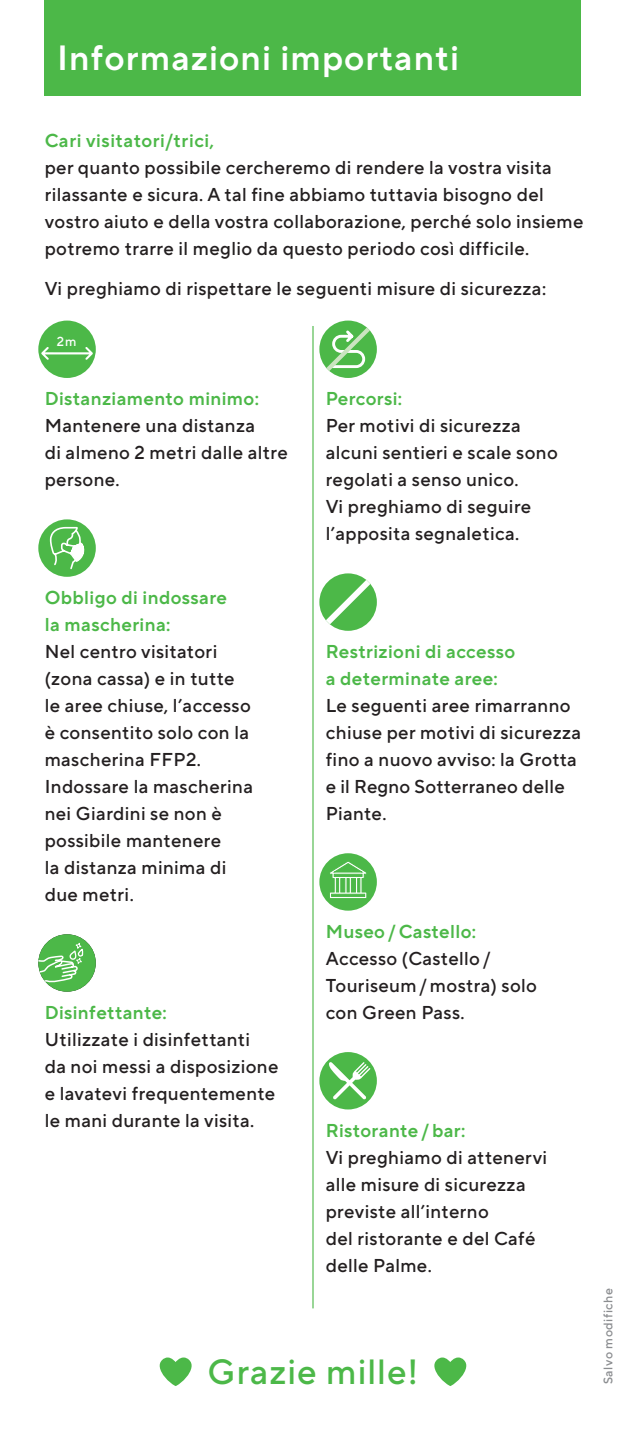
<style>
.page{position:relative;width:626px;height:1429px;background:#fff}
.page>*{position:absolute;margin:0;border:0;box-sizing:border-box;transform-origin:0 0}
.t1{font:600 34.88px "TT Norms Pro";letter-spacing:.03em;color:#fff}
.t2{font:500 34.88px "TT Norms Pro";letter-spacing:.03em;color:#4cb848}
.t3{font:500 18.45px/27px "TT Norms Pro";letter-spacing:.02em;color:#231f20}
.t4{font:600 18.45px/27px "TT Norms Pro";letter-spacing:.02em;color:#4cb848}
.t5{font:500 13.05px "TT Norms Pro";color:#fff}
.t6{font:500 12.38px "TT Norms Pro";letter-spacing:.04em;color:#8b8d90}
</style>
<div class="page">
<div style="left:45px;top:0;width:535px;height:96px;background:#4cb848"></div>
<svg style="left:159px;top:1357px;width:33px;height:29px"></svg>
<svg style="left:434px;top:1357px;width:32px;height:29px"></svg>
<hr style="left:312px;top:326px;width:1px;height:982px;background:#4cb848">
<div style="left:38px;top:320px;width:58px;height:58px;background:#4cb848;border-radius:50%"></div>
<svg style="left:41px;top:347px;width:52px;height:13px"></svg>
<div style="left:38px;top:519px;width:58px;height:58px;background:#4cb848;border-radius:50%"></div>
<svg style="left:49px;top:526px;width:37px;height:44px"></svg>
<div style="left:38px;top:934px;width:58px;height:57px;background:#4cb848;border-radius:50%"></div>
<svg style="left:38px;top:938px;width:46px;height:46px"></svg>
<svg style="left:319px;top:320px;width:57px;height:58px"></svg>
<svg style="left:319px;top:573px;width:57px;height:58px"></svg>
<div style="left:319px;top:853px;width:57px;height:57px;background:#4cb848;border-radius:50%"></div>
<svg style="left:328px;top:860px;width:39px;height:39px"></svg>
<div style="left:319px;top:1052px;width:57px;height:57px;background:#4cb848;border-radius:50%"></div>
<svg style="left:329px;top:1061px;width:41px;height:38px"></svg>
<h1 class="t1" style="left:57px;top:32px;width:403px">Informazioni importanti</h1>
<p class="t4" style="left:45px;top:126px;width:171px">Cari visitatori/trici,</p>
<p class="t3" style="left:45px;top:153px;width:540px">per quanto possibile cercheremo di rendere la vostra visita rilassante e sicura. A tal fine abbiamo tuttavia bisogno del vostro aiuto e della vostra collaborazione, perché solo insieme potremo trarre il meglio da questo periodo così difficile.</p>
<p class="t3" style="left:45px;top:274px;width:502px">Vi preghiamo di rispettare le seguenti misure di sicurezza:</p>
<p class="t5" style="left:57px;top:332px;width:21px">2 m</p>
<p class="t4" style="left:45px;top:384px;width:215px">Distanziamento minimo:</p>
<p class="t3" style="left:45px;top:411px;width:244px">Mantenere una distanza<br>di almeno 2 metri dalle altre persone.</p>
<p class="t4" style="left:45px;top:582px;width:184px">Obbligo di indossare la mascherina:</p>
<p class="t3" style="left:45px;top:636px;width:209px">Nel centro visitatori (zona cassa) e in tutte le aree chiuse, l’accesso è consentito solo con la mascherina FFP2.<br>Indossare la mascherina nei Giardini se non è possibile mantenere<br>la distanza minima di due metri.</p>
<p class="t4" style="left:45px;top:997px;width:123px">Disinfettante:</p>
<p class="t3" style="left:45px;top:1024px;width:235px">Utilizzate i disinfettanti<br>da noi messi a disposizione e lavatevi frequentemente le mani durante la visita.</p>
<p class="t4" style="left:325px;top:384px;width:78px">Percorsi:</p>
<p class="t3" style="left:325px;top:411px;width:233px">Per motivi di sicurezza alcuni sentieri e scale sono regolati a senso unico.<br>Vi preghiamo di seguire l’apposita segnaletica.</p>
<p class="t4" style="left:325px;top:636px;width:191px">Restrizioni di accesso a determinate aree:</p>
<p class="t3" style="left:325px;top:690px;width:257px">Le seguenti aree rimarranno chiuse per motivi di sicurezza fino a nuovo avviso: la Grotta e il Regno Sotterraneo delle<br>Piante.</p>
<p class="t4" style="left:325px;top:916px;width:152px">Museo / Castello:</p>
<p class="t3" style="left:325px;top:943px;width:212px">Accesso (Castello /<br>Touriseum / mostra) solo con Green Pass.</p>
<p class="t4" style="left:325px;top:1115px;width:141px">Ristorante / bar:</p>
<p class="t3" style="left:325px;top:1142px;width:223px">Vi preghiamo di attenervi alle misure di sicurezza previste all’interno<br>del ristorante e del Café delle Palme.</p>
<h1 class="t2" style="left:207px;top:1346px;width:212px">Grazie mille!</h1>
<p class="t6" style="left:598px;top:1384px;width:98px;rotate:-90deg">Salvo modifiche</p>
</div>
